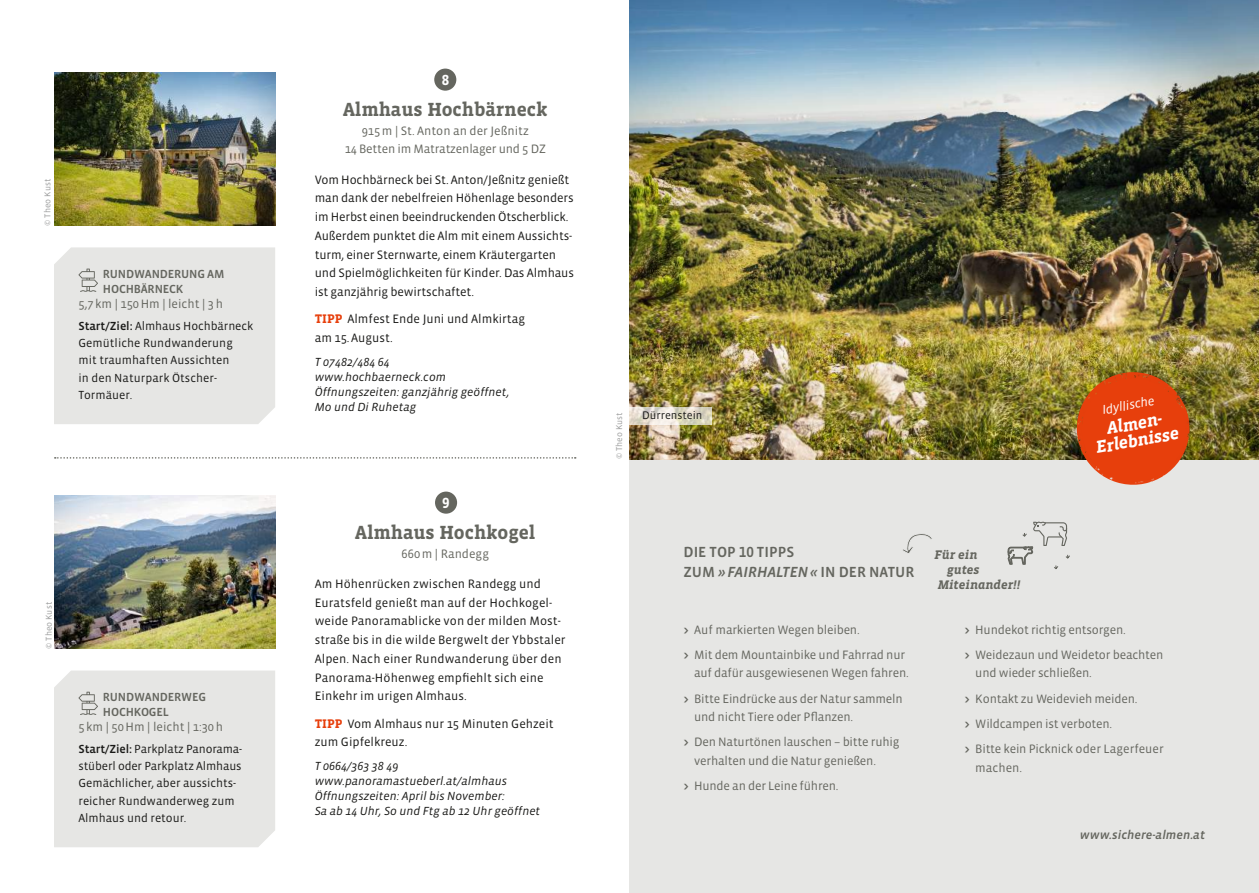
<style>
.page{position:relative;width:1259px;height:893px;background:#fff}
.page>*{position:absolute;margin:0;border:0;box-sizing:border-box;transform-origin:0 0}
.t1{font:700 19.5px "Vista Slab OT";color:#65665f}
.t2{font:italic 700 17.7px/17px "Vista Slab OT";color:#fff;text-align:center}
.t3{font:500 15px/19.5px "Vista Sans OT";color:#65665f}
.t4{font:700 15px "Vista Sans OT";color:#fff}
.t5{font:italic 12.9px "Vista Sans OT";color:#fff}
.t6{font:italic 700 12.75px "Vista Slab OT";color:#65665f}
.t7{font:12.45px/18.8px "Vista Sans OT";color:#1a1a18}
.t8{font:12.45px/25px "Vista Sans OT";letter-spacing:-.015em;color:#65665f}
.t9{font:italic 500 12.45px "Vista Sans OT";color:#65665f}
.t10{font:12px/17.2px "Vista Sans OT";color:#1a1a18}
.t11{font:italic 12px/15px "Vista Sans OT";color:#1a1a18}
.t12{font:500 12px/14.2px "Vista Sans OT";letter-spacing:-.015em;color:#65665f}
.t13{font:11.25px "Vista Sans OT";color:#1a1a18}
.t14{font:8.7px "Vista Sans OT";letter-spacing:.005em;color:#9c9d9d}
.s1{font-weight:500}
.s2{font-family:"Vista Slab OT";font-weight:700;font-size:12.75px;color:#e73f0c}
.s3{font-style:italic}
.s4{font-weight:700}
</style>
<div class="page">
<div style="left:434px;top:69px;width:22px;height:22px;background:#65665f;border-radius:50%"></div>
<div style="left:435px;top:492px;width:22px;height:22px;background:#65665f;border-radius:50%"></div>
<svg style="left:55px;top:457px;width:521px;height:2px"></svg>
<div style="left:629px;top:0;width:630px;height:893px;background:#e6e6e4"></div>
<img style="left:54px;top:495px;width:221px;height:154px">
<div style="left:54px;top:670px;width:221px;height:177px;background:#e6e6e4"></div>
<img style="left:54px;top:72px;width:221px;height:154px">
<div style="left:54px;top:247px;width:221px;height:177px;background:#e6e6e4"></div>
<svg style="left:903px;top:534px;width:29px;height:19px"></svg>
<svg style="left:1007px;top:521px;width:63px;height:48px"></svg>
<img style="left:629px;top:0;width:630px;height:459px">
<img style="left:1070px;top:372px;width:126px;height:88px">
<svg style="left:1075px;top:372px;width:116px;height:113px;background:#d75725"></svg>
<svg style="left:629px;top:407px;width:83px;height:17px"></svg>
<p class="t14" style="left:43px;top:226px;width:48px;rotate:-90deg">© Theo Kust</p>
<p class="t12" style="left:103px;top:267px;width:123px">RUNDWANDERUNG AM<br>HOCHBÄRNECK</p>
<p class="t8" style="left:78px;top:292px;width:146px">5,7km | 150Hm | leicht | 3h</p>
<p class="t10" style="left:78px;top:317px;width:176px"><span class="s1">Start/Ziel:</span> Almhaus Hochbärneck<br>Gemütliche Rundwanderung mit traumhaften Aussichten<br>in den Naturpark Ötscher-<br>Tormäuer.</p>
<p class="t14" style="left:44px;top:649px;width:48px;rotate:-90deg">© Theo Kust</p>
<p class="t12" style="left:103px;top:690px;width:105px">RUNDWANDERWEG<br>HOCHKOGEL</p>
<p class="t8" style="left:78px;top:715px;width:146px">5km | 50Hm | leicht | 1:30h</p>
<p class="t10" style="left:78px;top:740px;width:165px"><span class="s1">Start/Ziel:</span> Parkplatz Panorama&shy;stüberl oder Parkplatz Almhaus<br>Gemächlicher, aber aussichts&shy;reicher Rundwanderweg zum<br>Almhaus und retour.</p>
<p class="t4" style="left:442px;top:72px;width:9px">8</p>
<h1 class="t1" style="left:343px;top:99px;width:206px">Almhaus Hochbärneck</h1>
<p class="t8" style="left:345px;top:121px;width:203px;line-height:18.8px;text-align:center">915m | St. Anton an der Jeßnitz<br>14 Betten im Matratzenlager und 5 DZ</p>
<p class="t7" style="left:315px;top:170px;width:261px">Vom Hochbärneck bei St. Anton/Jeßnitz genießt man dank der nebelfreien Höhenlage besonders im Herbst einen beeindruckenden Ötscherblick.<br>Außerdem punktet die Alm mit einem Aussichts&shy;turm, einer Sternwarte, einem Kräutergarten und Spielmöglichkeiten für Kinder. Das Almhaus ist ganzjährig bewirtschaftet.</p>
<p class="t7" style="left:315px;top:310px;width:212px"><span class="s2">TIPP</span> Almfest Ende Juni und Almkirtag am 15.August.</p>
<p class="t11" style="left:315px;top:354px;width:196px">T 07482/484 64 www.hochbaerneck.com<br>Öffnungszeiten: ganzjährig geöffnet,<br>Mo und Di Ruhetag</p>
<p class="t4" style="left:442px;top:493px;width:9px">9</p>
<h1 class="t1" style="left:355px;top:522px;width:182px">Almhaus Hochkogel</h1>
<p class="t8" style="left:401px;top:541px;width:89px">660m | Randegg</p>
<p class="t7" style="left:315px;top:575px;width:252px">Am Höhenrücken zwischen Randegg und Euratsfeld genießt man auf der Hochkogel&shy;weide Panoramablicke von der milden Most&shy;straße bis in die wilde Bergwelt der Ybbstaler Alpen. Nach einer Rundwanderung über den Panorama-Höhenweg empfiehlt sich eine Einkehr im urigen Almhaus.</p>
<p class="t7" style="left:315px;top:714px;width:240px"><span class="s2">TIPP</span> Vom Almhaus nur 15 Minuten Gehzeit zum Gipfelkreuz.</p>
<p class="t11" style="left:315px;top:759px;width:227px">T 0664/363 38 49 www.panoramastueberl.at/almhaus<br>Öffnungszeiten: April bis November:<br>Sa ab 14 Uhr, So und Ftg ab 12 Uhr geöffnet</p>
<p class="t14" style="left:614px;top:459px;width:48px;rotate:-90deg">© Theo Kust</p>
<p class="t13" style="left:642px;top:410px;width:62px">Dürrenstein</p>
<p class="t5" style="left:1101px;top:403px;width:54px;rotate:-10deg">Idyllische</p>
<h2 class="t2" style="left:1091px;top:423px;width:85px;rotate:-10deg">Almen-<br>Erlebnisse</h2>
<p class="t3" style="left:683px;top:543px;width:232px">DIE TOP 10 TIPPS<br>ZUM <span class="s3">»FAIRHALTEN«</span> IN DER NATUR</p>
<p class="t6" style="left:934px;top:548px;width:44px">Für ein</p>
<p class="t6" style="left:947px;top:563px;width:34px">gutes</p>
<p class="t6" style="left:937px;top:578px;width:84px">Miteinander!!</p>
<p class="t8" style="left:683px;top:617px;width:223px"><span class="s4">&gt;</span> Auf markierten Wegen bleiben.<br><span class="s4">&gt;</span> Mit dem Mountainbike und Fahrrad nur</p>
<p class="t8" style="left:683px;top:661px;width:227px;text-indent:11px">auf dafür ausgewiesenen Wegen fahren. <span class="s4">&gt;</span> Bitte Eindrücke aus der Natur sammeln</p>
<p class="t8" style="left:683px;top:705px;width:217px;text-indent:11px">und nicht Tiere oder Pflanzen.<br><span class="s4">&gt;</span> Den Naturtönen lauschen – bitte ruhig</p>
<p class="t8" style="left:683px;top:749px;width:194px;text-indent:11px">verhalten und die Natur genießen. <span class="s4">&gt;</span> Hunde an der Leine führen.</p>
<p class="t8" style="left:964px;top:617px;width:200px"><span class="s4">&gt;</span> Hundekot richtig entsorgen.<br><span class="s4">&gt;</span> Weidezaun und Weidetor beachten</p>
<p class="t8" style="left:964px;top:661px;width:201px;text-indent:11px">und wieder schließen.<br><span class="s4">&gt;</span> Kontakt zu Weidevieh meiden.<br><span class="s4">&gt;</span> Wildcampen ist verboten.<br><span class="s4">&gt;</span> Bitte kein Picknick oder Lagerfeuer</p>
<p class="t8" style="left:975px;top:755px;width:48px">machen.</p>
<p class="t9" style="left:1080px;top:828px;width:126px">www.sichere-almen.at</p>
</div>
